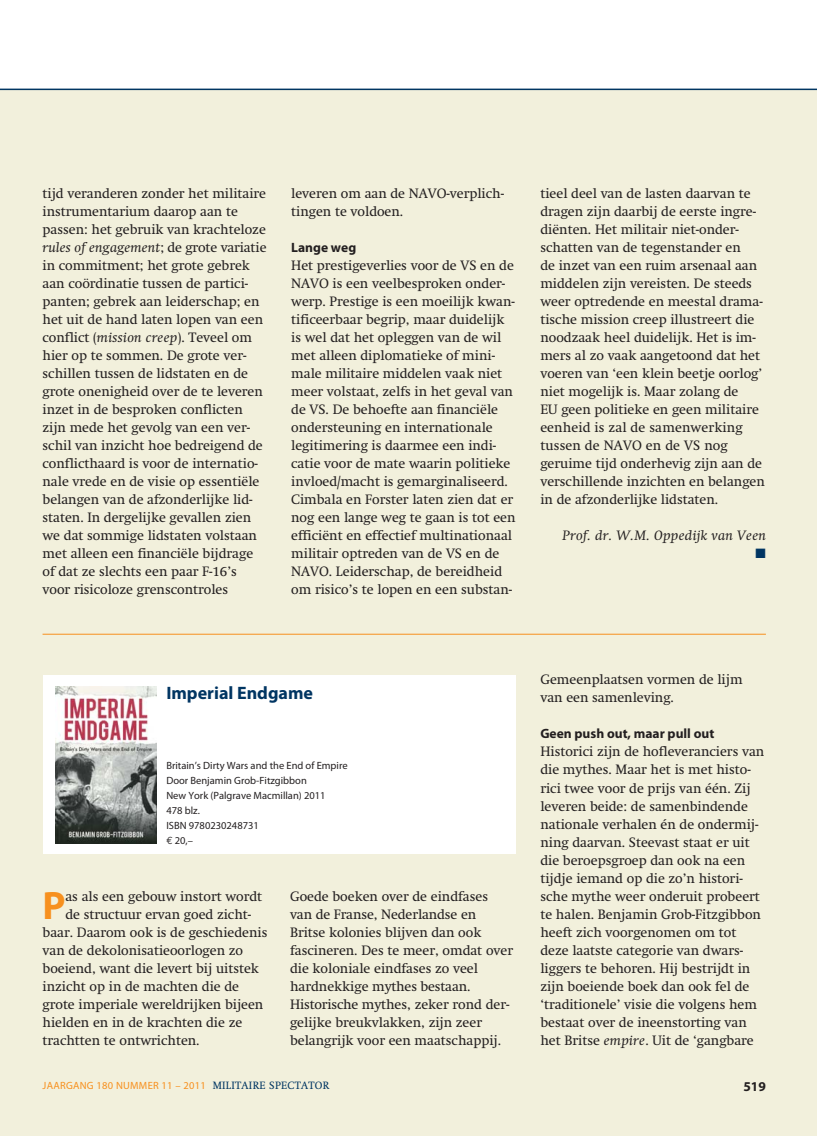
<style>
.page{position:relative;width:817px;height:1136px;background:#fff}
.page>*{position:absolute;margin:0;border:0;box-sizing:border-box;transform-origin:0 0}
.t1{font:700 39.75px "Myriad";color:#f7901e}
.t2{font:700 18px "Myriad Pro";color:#003562}
.t3{font:13.5px/18px "Swift";color:#231f20}
.t4{font:700 13.5px "Myriad Pro";color:#231f20}
.t5{font:italic 13.5px "Swift";letter-spacing:.025em;color:#231f20;scale:1.05 1}
.t6{font:13.5px "Zapf Dingbats";color:#003562}
.t7{font:10.5px/15px "Myriad Pro";color:#231f20}
.t8{font:10.5px "Myriad Pro";letter-spacing:.025em;color:#f7901e}
.s1{font-style:italic}
.s2{font-family:"Euro Mono"}
.s3{font-family:"Swift";color:#003562}
</style>
<div class="page">
<div style="left:0;top:89px;width:816px;height:1046px;background:#f2f0dc"></div>
<hr style="left:0;top:89px;width:816px;height:1px;background:#003562">
<hr style="left:43px;top:633px;width:722px;height:1px;background:#f7901e">
<div style="left:43px;top:675px;width:472px;height:179px;background:#fff"></div>
<img style="left:56px;top:686px;width:100px;height:157px">
<p class="t3" style="left:43px;top:186px;width:225px">tijd veranderen zonder het militaire instrumentarium daarop aan te passen: het gebruik van krachteloze <span class="s1">rules of engagement</span>; de grote variatie in commitment; het grote gebrek aan coördinatie tussen de partici&shy;panten; gebrek aan leiderschap; en het uit de hand laten lopen van een conflict (<span class="s1">mission creep</span>). Teveel om hier op te sommen. De grote ver&shy;schillen tussen de lidstaten en de grote onenigheid over de te leveren inzet in de besproken conflicten zijn mede het gevolg van een ver&shy;schil van inzicht hoe bedreigend de conflicthaard is voor de internatio&shy;nale vrede en de visie op essentiële belangen van de afzonderlijke lid&shy;staten. In dergelijke gevallen zien we dat sommige lidstaten volstaan met alleen een financiële bijdrage of dat ze slechts een paar F-16’s voor risicoloze grenscontroles</p>
<p class="t3" style="left:540px;top:186px;width:226px">tieel deel van de lasten daarvan te dragen zijn daarbij de eerste ingre&shy;diënten. Het militair niet-onder&shy;schatten van de tegenstander en<br>de inzet van een ruim arsenaal aan middelen zijn vereisten. De steeds weer optredende en meestal drama&shy;tische mission creep illustreert die noodzaak heel duidelijk. Het is im&shy;mers al zo vaak aangetoond dat het voeren van ‘een klein beetje oorlog’ niet mogelijk is. Maar zolang de<br>EU geen politieke en geen militaire eenheid is zal de samenwerking tussen de NAVO en de VS nog geruime tijd onderhevig zijn aan de verschillende inzichten en belangen in de afzonderlijke lidstaten.</p>
<p class="t3" style="left:291px;top:186px;width:214px">leveren om aan de NAVO-verplich&shy;tingen te voldoen.</p>
<p class="t4" style="left:291px;top:242px;width:66px">Lange weg</p>
<p class="t3" style="left:291px;top:258px;width:226px">Het prestigeverlies voor de VS en de NAVO is een veelbesproken onder&shy;werp. Prestige is een moeilijk kwan&shy;tificeerbaar begrip, maar duidelijk is wel dat het opleggen van de wil met alleen diplomatieke of mini&shy;male militaire middelen vaak niet meer volstaat, zelfs in het geval van de VS. De behoefte aan financiële ondersteuning en internationale legitimering is daarmee een indi&shy;catie voor de mate waarin politieke invloed/macht is gemarginaliseerd.<br>Cimbala en Forster laten zien dat er nog een lange weg te gaan is tot een efficiënt en effectief multinationaal militair optreden van de VS en de NAVO. Leiderschap, de bereidheid om risico’s te lopen en een substan-</p>
<p class="t5" style="left:562px;top:529px;width:195px">Prof. dr. W.M. Oppedijk van Veen</p>
<p class="t6" style="left:755px;top:547px;width:12px">■</p>
<h2 class="t2" style="left:166px;top:686px;width:148px">Imperial Endgame</h2>
<p class="t7" style="left:166px;top:757px;width:183px">Britain’s Dirty Wars and the End of Empire<br>Door Benjamin Grob-Fitzgibbon<br>New York (Palgrave Macmillan) 2011<br>478 blz.<br>ISBN 9780230248731<br><span class="s2">€</span> 20,–</p>
<h1 class="t1" style="left:43px;top:890px;width:25px">P</h1>
<p class="t3" style="left:65px;top:888px;width:198px">as als een gebouw instort wordt</p>
<p class="t3" style="left:65px;top:906px;width:187px">de structuur ervan goed zicht-</p>
<p class="t3" style="left:43px;top:924px;width:226px">baar. Daarom ook is de geschiedenis</p>
<p class="t3" style="left:43px;top:942px;width:202px">van de dekolonisatieoorlogen zo</p>
<p class="t3" style="left:43px;top:960px;width:218px">boeiend, want die levert bij uitstek</p>
<p class="t3" style="left:43px;top:978px;width:198px">inzicht op in de machten die de</p>
<p class="t3" style="left:43px;top:996px;width:222px">grote imperiale wereldrijken bijeen</p>
<p class="t3" style="left:43px;top:1014px;width:201px">hielden en in de krachten die ze</p>
<p class="t3" style="left:43px;top:1032px;width:159px">trachtten te ontwrichten.</p>
<p class="t3" style="left:290px;top:888px;width:224px">Goede boeken over de eindfases van de Franse, Nederlandse en<br>Britse kolonies blijven dan ook fascineren. Des te meer, omdat over die koloniale eindfases zo veel hardnekkige mythes bestaan.<br>Historische mythes, zeker rond der&shy;gelijke breukvlakken, zijn zeer belangrijk voor een maatschappij.</p>
<p class="t3" style="left:540px;top:672px;width:204px">Gemeenplaatsen vormen de lijm van een samenleving.</p>
<p class="t4" style="left:540px;top:728px;width:175px">Geen push out, maar pull out</p>
<p class="t3" style="left:540px;top:744px;width:225px">Historici zijn de hofleveranciers van die mythes. Maar het is met histo&shy;rici twee voor de prijs van één. Zij leveren beide: de samenbindende nationale verhalen én de ondermij&shy;ning daarvan. Steevast staat er uit die beroepsgroep dan ook na een tijdje iemand op die zo’n histori&shy;sche mythe weer onderuit probeert te halen. Benjamin Grob-Fitzgibbon heeft zich voorgenomen om tot deze laatste categorie van dwars&shy;liggers te behoren. Hij bestrijdt in zijn boeiende boek dan ook fel de ‘traditionele’ visie die volgens hem bestaat over de ineenstorting van het Britse <span class="s1">empire</span>. Uit de ‘gangbare</p>
<p class="t8" style="left:43px;top:1078px;width:288px">JAARGANG 180 NUMMER 11 – 2011 <span class="s3">MILITAIRE SPECTATOR</span></p>
<p class="t4" style="left:743px;top:1081px;width:24px">519</p>
</div>
